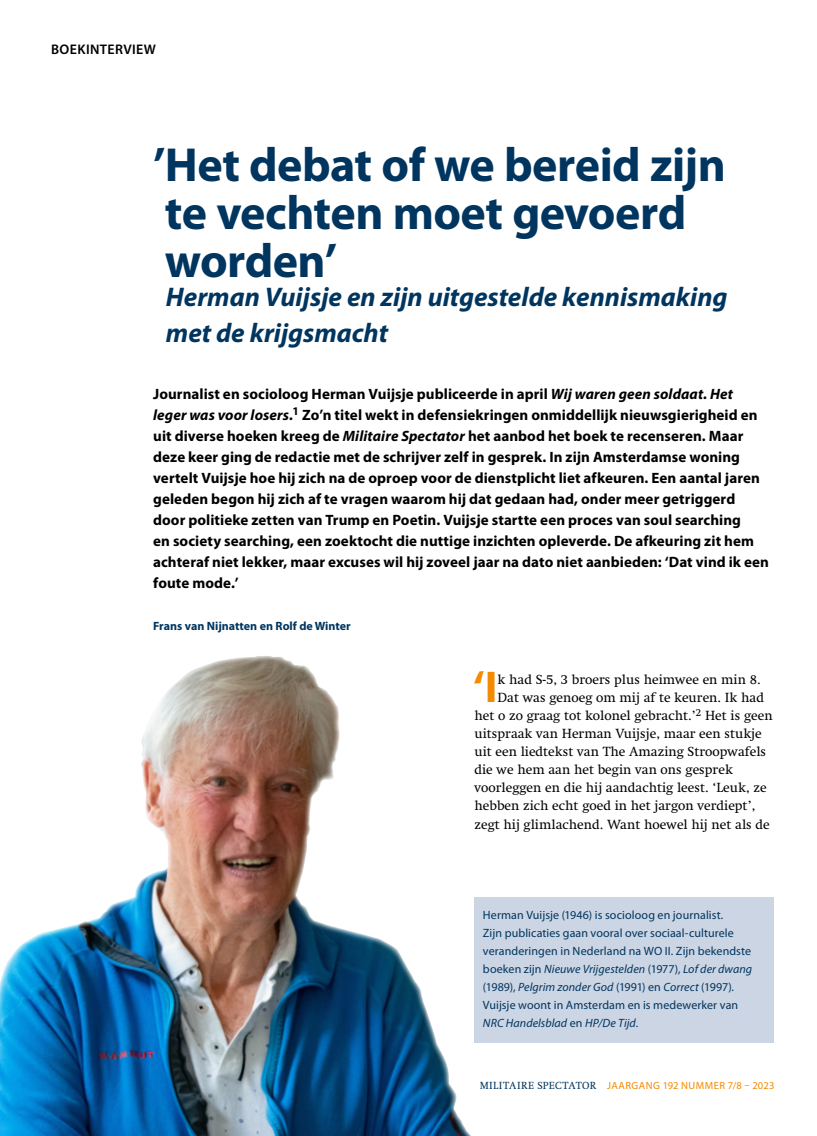
<style>
.page{position:relative;width:817px;height:1136px;background:#fff}
.page>*{position:absolute;margin:0;border:0;box-sizing:border-box;transform-origin:0 0}
.t1{font:700 48px/48px "Myriad Pro";letter-spacing:-.01em;color:#00355f}
.t2{font:700 44.7px "Myriad Pro";color:#f38a00}
.t3{font:italic 700 27px/36px "Myriad Pro";color:#00355f}
.t4{font:700 15px/21px "Myriad Pro";letter-spacing:.005em;color:#000}
.t5{font:600 13.95px "Myriad Pro";letter-spacing:.03em;color:#000}
.t6{font:13.5px "Swift LT Std";color:#000}
.t7{font:12px/18px "Myriad Pro";letter-spacing:.005em;color:#00355f}
.t8{font:700 12px "Myriad Pro";color:#00355f}
.t9{font:10.5px "Myriad Pro";letter-spacing:.045em;color:#f38a00}
.s1{font-style:italic}
.s2{font-family:"Swift LT Std";color:#00355f}
</style>
<div class="page">
<img style="left:0;top:656px;width:470px;height:479px">
<div style="left:474px;top:896px;width:300px;height:146px;background:#ccd5e3"></div>
<p class="t5" style="left:51px;top:40px;width:106px">BOEKINTERVIEW</p>
<h1 class="t1" style="left:153px;top:139px;width:574px">’Het debat of we bereid zijn te vechten moet gevoerd worden’</h1>
<h3 class="t3" style="left:166px;top:278px;width:563px">Herman Vuijsje en zijn uitgestelde kennismaking met de krijgsmacht</h3>
<p class="t4" style="left:153px;top:383px;width:617px">Journalist en socioloog Herman Vuijsje publiceerde in april <span class="s1">Wij waren geen soldaat. Het leger was voor losers.</span><sup>1</sup> Zo’n titel wekt in defensiekringen onmiddellijk nieuwsgierigheid en uit diverse hoeken kreeg de <span class="s1">Militaire Spectator</span> het aanbod het boek te recenseren. Maar deze keer ging de redactie met de schrijver zelf in gesprek. In zijn Amsterdamse woning vertelt Vuijsje hoe hij zich na de oproep voor de dienstplicht liet afkeuren. Een aantal jaren geleden begon hij zich af te vragen waarom hij dat gedaan had, onder meer getriggerd door politieke zetten van Trump en Poetin. Vuijsje startte een proces van soul searching<br>en society searching, een zoektocht die nuttige inzichten opleverde. De afkeuring zit hem achteraf niet lekker, maar excuses wil hij zoveel jaar na dato niet aanbieden: ‘Dat vind ik een foute mode.’</p>
<p class="t8" style="left:153px;top:618px;width:199px">Frans van Nijnatten en Rolf de Winter</p>
<h2 class="t2" style="left:473px;top:658px;width:26px">‘I</h2>
<p class="t6" style="left:497px;top:672px;width:264px">k had S-5, 3 broers plus heimwee en min 8.</p>
<p class="t6" style="left:497px;top:690px;width:268px">Dat was genoeg om mij af te keuren. Ik had</p>
<p class="t6" style="left:474px;top:708px;width:299px">het o zo graag tot kolonel gebracht.’<sup>2</sup> Het is geen</p>
<p class="t6" style="left:474px;top:726px;width:289px">uitspraak van Herman Vuijsje, maar een stukje</p>
<p class="t6" style="left:474px;top:744px;width:293px">uit een liedtekst van The Amazing Stroopwafels</p>
<p class="t6" style="left:474px;top:762px;width:260px">die we hem aan het begin van ons gesprek</p>
<p class="t6" style="left:474px;top:780px;width:293px">voorleggen en die hij aandachtig leest. ‘Leuk, ze</p>
<p class="t6" style="left:474px;top:798px;width:282px">hebben zich echt goed in het jargon verdiept’,</p>
<p class="t6" style="left:474px;top:816px;width:297px">zegt hij glimlachend. Want hoewel hij net als de</p>
<p class="t7" style="left:483px;top:905px;width:270px">Herman Vuijsje (1946) is socioloog en journalist.<br>Zijn publicaties gaan vooral over sociaal-culturele veranderingen in Nederland na WO II. Zijn bekendste boeken zijn <span class="s1">Nieuwe Vrijgestelden</span> (1977), <span class="s1">Lof der dwang </span>(1989), <span class="s1">Pelgrim zonder God</span> (1991) en <span class="s1">Correct</span> (1997).<br>Vuijsje woont in Amsterdam en is medewerker van <span class="s1">NRC Handelsblad</span> en <span class="s1">HP/De Tijd.</span></p>
<p class="t9" style="left:479px;top:1078px;width:296px"><span class="s2">MILITAIRE SPECTATOR</span> JAARGANG 192 NUMMER 7/8 – 2023</p>
</div>
